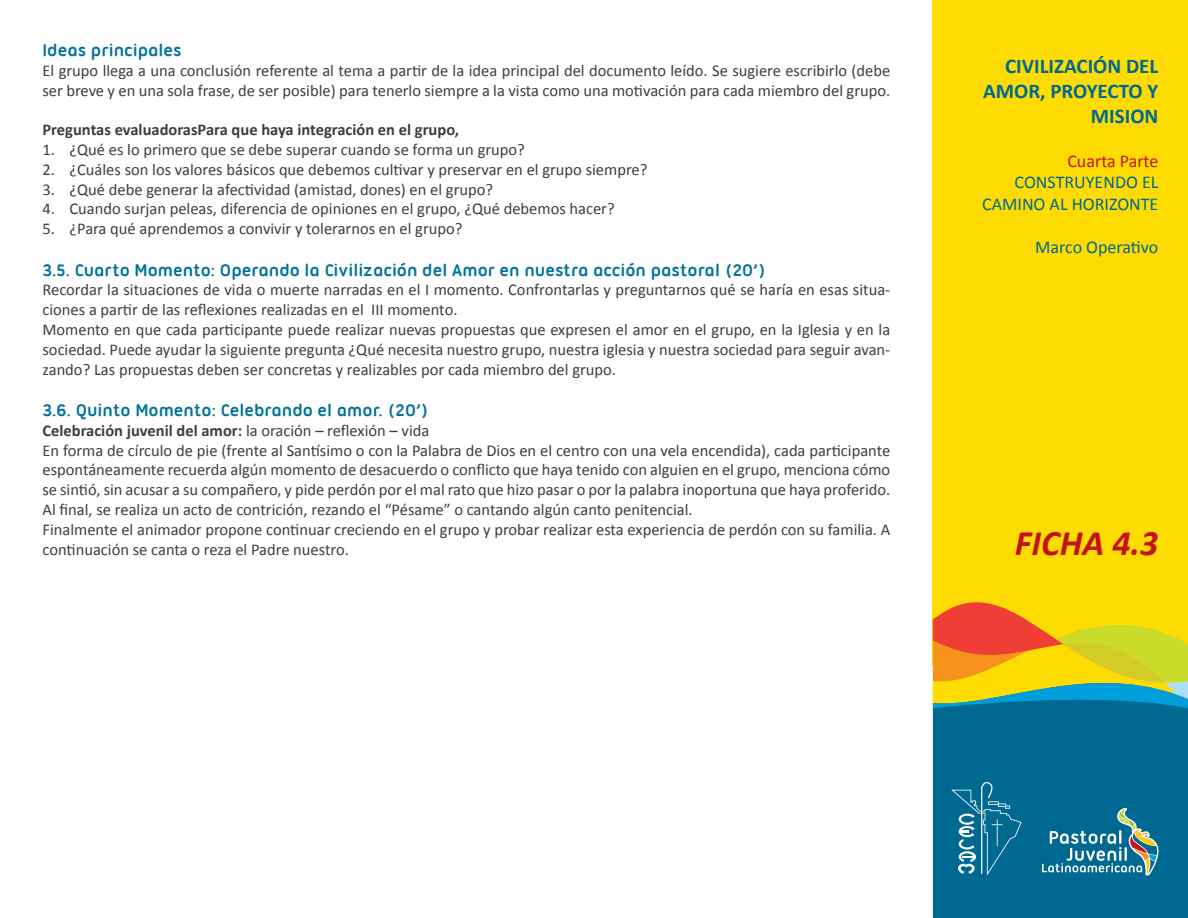
<style>
.page{position:relative;width:1188px;height:918px;background:#fff}
.page>*{position:absolute;margin:0;border:0;box-sizing:border-box;transform-origin:0 0}
.t1{font:italic 700 36px "Calibri";color:#c4121a}
.t2{font:700 21px/25.2px "Calibri";color:#006991;text-align:right}
.subtitulo_3{font:700 18px "Ubuntu Titling";color:#00739a}
.t3{font:18px/21.6px "Calibri";color:#006991;text-align:right}
.t4{font:18px "Calibri";color:#c4121a}
.texto{font:16.5px/19.8px "Calibri";color:#3e3e3f}
.texto-2{font:700 16.5px "Calibri";color:#3e3e3f}
.s1{font-weight:400}
</style>
<div class="page">
<div style="left:933px;top:0;width:255px;height:666px;background:#ffdc01"></div>
<div style="left:933px;top:708px;width:255px;height:210px;background:#006991"></div>
<svg style="left:933px;top:602px;width:255px;height:106px"></svg>
<svg style="left:951px;top:782px;width:71px;height:93px;background:#1f7b9e"></svg>
<svg style="left:1042px;top:808px;width:116px;height:67px;background:#36859e"></svg>
<p class="subtitulo_3" style="left:43px;top:40px;width:141px">Ideas principales</p>
<p class="texto" style="left:43px;top:60px;width:849px">El grupo llega a una conclusión referente al tema a partir de la idea principal del documento leído. Se sugiere escribirlo (debe ser breve y en una sola frase, de ser posible) para tenerlo siempre a la vista como una motivación para cada miembro del grupo.</p>
<p class="texto-2" style="left:43px;top:120px;width:418px">Preguntas evaluadorasPara que haya integración en el grupo,</p>
<p class="texto" style="left:43px;top:139px;width:484px">1. ¿Qué es lo primero que se debe superar cuando se forma un grupo?</p>
<p class="texto" style="left:43px;top:159px;width:606px">2. ¿Cuáles son los valores básicos que debemos cultivar y preservar en el grupo siempre?</p>
<p class="texto" style="left:43px;top:178px;width:452px">3. ¿Qué debe generar la afectividad (amistad, dones) en el grupo?</p>
<p class="texto" style="left:43px;top:198px;width:574px">4. Cuando surjan peleas, diferencia de opiniones en el grupo, ¿Qué debemos hacer?</p>
<p class="texto" style="left:43px;top:218px;width:421px">5. ¿Para qué aprendemos a convivir y tolerarnos en el grupo?</p>
<p class="subtitulo_3" style="left:43px;top:259px;width:724px">3.5. Cuarto Momento: Operando la Civilización del Amor en nuestra acción pastoral (20’)</p>
<p class="texto" style="left:43px;top:279px;width:849px">Recordar la situaciones de vida o muerte narradas en el I momento. Confrontarlas y preguntarnos qué se haría en esas situa&shy;ciones a partir de las reflexiones realizadas en el III momento.</p>
<p class="texto" style="left:43px;top:319px;width:849px;text-align:justify">Momento en que cada participante puede realizar nuevas propuestas que expresen el amor en el grupo, en la Iglesia y en la sociedad. Puede ayudar la siguiente pregunta ¿Qué necesita nuestro grupo, nuestra iglesia y nuestra sociedad para seguir avan&shy;zando? Las propuestas deben ser concretas y realizables por cada miembro del grupo.</p>
<p class="subtitulo_3" style="left:43px;top:400px;width:387px">3.6. Quinto Momento: Celebrando el amor. (20’)</p>
<p class="texto-2" style="left:43px;top:420px;width:388px">Celebración juvenil del amor: <span class="s1">la oración – reflexión – vida</span></p>
<p class="texto" style="left:43px;top:439px;width:849px;text-align:justify">En forma de círculo de pie (frente al Santísimo o con la Palabra de Dios en el centro con una vela encendida), cada participante espontáneamente recuerda algún momento de desacuerdo o conflicto que haya tenido con alguien en el grupo, menciona cómo se sintió, sin acusar a su compañero, y pide perdón por el mal rato que hizo pasar o por la palabra inoportuna que haya proferido.<br>Al final, se realiza un acto de contrición, rezando el “Pésame” o cantando algún canto penitencial.</p>
<p class="texto" style="left:43px;top:519px;width:849px">Finalmente el animador propone continuar creciendo en el grupo y probar realizar esta experiencia de perdón con su familia. A continuación se canta o reza el Padre nuestro.</p>
<p class="t2" style="left:983px;top:52px;width:177px">CIVILIZACIÓN DEL<br>AMOR, PROYECTO Y<br>MISION</p>
<p class="t4" style="left:1067px;top:149px;width:93px">Cuarta Parte</p>
<p class="t3" style="left:982px;top:171px;width:178px">CONSTRUYENDO EL<br>CAMINO AL HORIZONTE</p>
<p class="t3" style="left:1035px;top:235px;width:125px">Marco Operativo</p>
<h1 class="t1" style="left:1015px;top:521px;width:145px">FICHA 4.3</h1>
</div>
